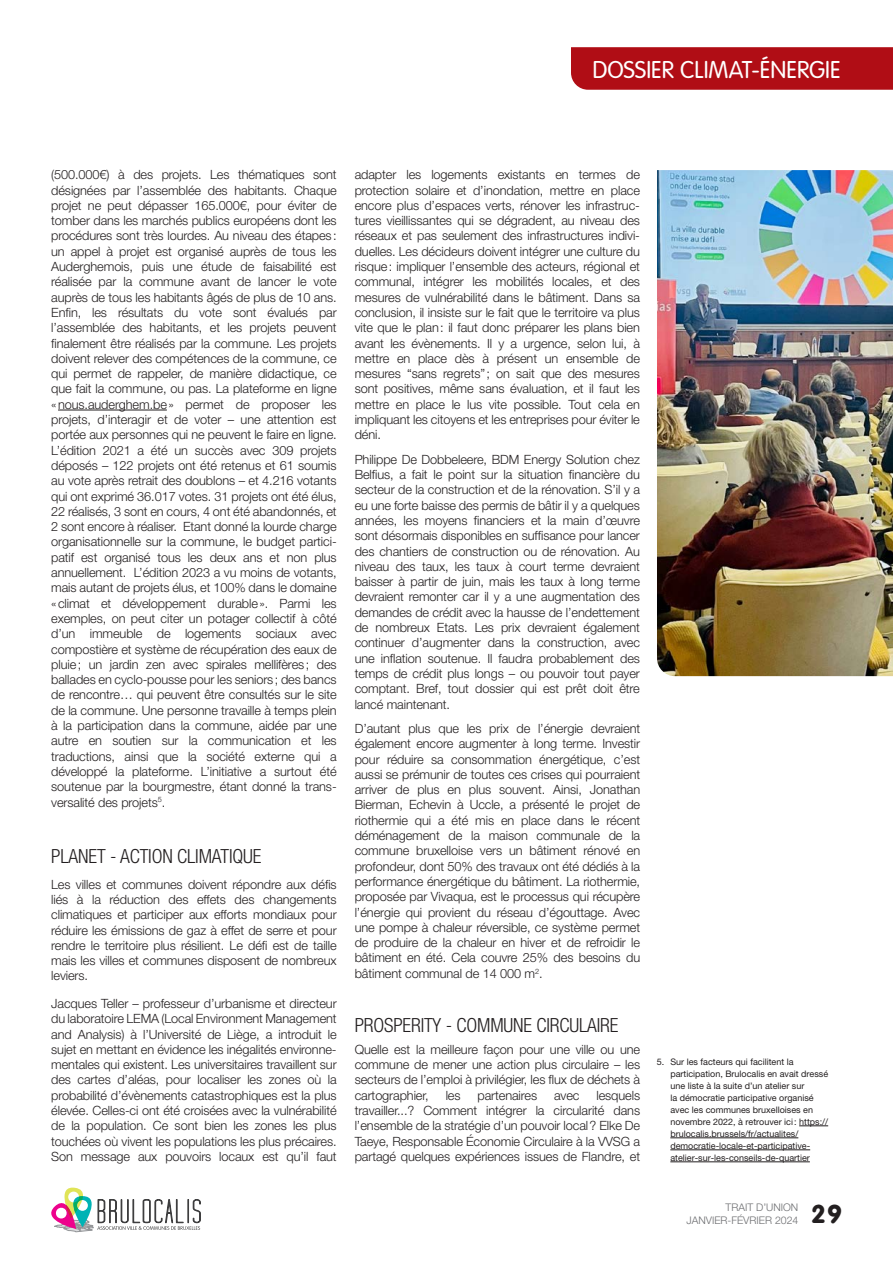
<style>
.page{position:relative;width:893px;height:1263px;background:#fff}
.page>*{position:absolute;margin:0;border:0;box-sizing:border-box;transform-origin:0 0}
.t1{font:27px "VAG Rundschrift D";color:#231f20}
.t2{font:300 25.5px "VAG Rundschrift D";color:#fff}
.t3{font:300 condensed 19.5px "Helvetica Neue LT Pro";letter-spacing:-.01em;color:#231f20}
.t4{font:300 12.75px/15.3px "Helvetica Neue LT Pro";letter-spacing:-.01em;color:#231f20;text-align:justify}
.t5{font:300 10.5px "Helvetica Neue LT Pro";color:#6c6d70}
.t6{font:9px/12px "Helvetica Neue LT Pro";color:#231f20}
</style>
<div class="page">
<svg style="left:799px;top:1125px;width:29px;height:1px"></svg>
<hr style="left:670px;top:1137px;width:128px;height:1px;background:#231f20">
<hr style="left:670px;top:1149px;width:140px;height:1px;background:#231f20">
<hr style="left:670px;top:1161px;width:140px;height:1px;background:#231f20">
<hr style="left:58px;top:410px;width:109px;height:1px;background:#231f20">
<img style="left:657px;top:170px;width:236px;height:506px">
<svg style="left:51px;top:1187px;width:150px;height:45px"></svg>
<div style="left:571px;top:47px;width:322px;height:43px;background:#b00d15"></div>
<h2 class="t2" style="left:592px;top:55px;width:250px">DOSSIER CLIMAT-ÉNERGIE</h2>
<p class="t4" style="left:51px;top:167px;width:287px">(500.000€) à des projets. Les thématiques sont désignées par l’assemblée des habitants. Chaque projet ne peut dépasser 165.000€, pour éviter de tomber dans les marchés publics européens dont les procédures sont très lourdes. Au niveau des étapes: un appel à projet est organisé auprès de tous les Auderghemois, puis une étude de faisabilité est réalisée par la commune avant de lancer le vote auprès de tous les habitants âgés de plus de 10 ans.<br>Enfin, les résultats du vote sont évalués par l’assemblée des habitants, et les projets peuvent finalement être réalisés par la commune. Les projets doivent relever des compétences de la commune, ce qui permet de rappeler, de manière didactique, ce que fait la commune, ou pas. La plateforme en ligne «nous.auderghem.be» permet de proposer les projets, d’interagir et de voter – une attention est portée aux personnes qui ne peuvent le faire en ligne.<br>L’édition 2021 a été un succès avec 309 projets déposés – 122 projets ont été retenus et 61 soumis au vote après retrait des doublons – et 4.216 votants qui ont exprimé 36.017 votes. 31 projets ont été élus, 22 réalisés, 3 sont en cours, 4 ont été abandonnés, et 2 sont encore à réaliser. Etant donné la lourde charge organisationnelle sur la commune, le budget partici&shy;patif est organisé tous les deux ans et non plus annuellement. L’édition 2023 a vu moins de votants, mais autant de projets élus, et 100% dans le domaine «climat et développement durable». Parmi les exemples, on peut citer un potager collectif à côté d’un immeuble de logements sociaux avec compostière et système de récupération des eaux de pluie; un jardin zen avec spirales mellifères; des ballades en cyclo-pousse pour les seniors; des bancs de rencontre… qui peuvent être consultés sur le site de la commune. Une personne travaille à temps plein à la participation dans la commune, aidée par une autre en soutien sur la communication et les traductions, ainsi que la société externe qui a développé la plateforme. L’initiative a surtout été soutenue par la bourgmestre, étant donné la trans&shy;versalité des projets<sup>5</sup>.</p>
<h3 class="t3" style="left:51px;top:845px;width:212px">PLANET - ACTION CLIMATIQUE</h3>
<p class="t4" style="left:51px;top:876px;width:287px">Les villes et communes doivent répondre aux défis liés à la réduction des effets des changements climatiques et participer aux efforts mondiaux pour réduire les émissions de gaz à effet de serre et pour rendre le territoire plus résilient. Le défi est de taille mais les villes et communes disposent de nombreux leviers.</p>
<p class="t4" style="left:51px;top:995px;width:287px">Jacques Teller – professeur d’urbanisme et directeur du laboratoire LEMA (Local Environment Management and Analysis) à l’Université de Liège, a introduit le sujet en mettant en évidence les inégalités environne&shy;mentales qui existent. Les universitaires travaillent sur des cartes d’aléas, pour localiser les zones où la probabilité d’évènements catastrophiques est la plus élevée. Celles-ci ont été croisées avec la vulnérabilité de la population. Ce sont bien les zones les plus touchées où vivent les populations les plus précaires.<br>Son message aux pouvoirs locaux est qu’il faut</p>
<p class="t4" style="left:355px;top:167px;width:287px">adapter les logements existants en termes de protection solaire et d’inondation, mettre en place encore plus d’espaces verts, rénover les infrastruc&shy;tures vieillissantes qui se dégradent, au niveau des réseaux et pas seulement des infrastructures indivi&shy;duelles. Les décideurs doivent intégrer une culture du risque: impliquer l’ensemble des acteurs, régional et communal, intégrer les mobilités locales, et des mesures de vulnérabilité dans le bâtiment. Dans sa conclusion, il insiste sur le fait que le territoire va plus vite que le plan: il faut donc préparer les plans bien avant les évènements. Il y a urgence, selon lui, à mettre en place dès à présent un ensemble de mesures “sans regrets”; on sait que des mesures sont positives, même sans évaluation, et il faut les mettre en place le lus vite possible. Tout cela en impliquant les citoyens et les entreprises pour éviter le déni.</p>
<p class="t4" style="left:355px;top:451px;width:287px">Philippe De Dobbeleere, BDM Energy Solution chez Belfius, a fait le point sur la situation financière du secteur de la construction et de la rénovation. S’il y a eu une forte baisse des permis de bâtir il y a quelques années, les moyens financiers et la main d’œuvre sont désormais disponibles en suffisance pour lancer des chantiers de construction ou de rénovation. Au niveau des taux, les taux à court terme devraient baisser à partir de juin, mais les taux à long terme devraient remonter car il y a une augmentation des demandes de crédit avec la hausse de l’endettement de nombreux Etats. Les prix devraient également continuer d’augmenter dans la construction, avec une inflation soutenue. Il faudra probablement des temps de crédit plus longs – ou pouvoir tout payer comptant. Bref, tout dossier qui est prêt doit être lancé maintenant.</p>
<p class="t4" style="left:355px;top:720px;width:287px">D’autant plus que les prix de l’énergie devraient également encore augmenter à long terme. Investir pour réduire sa consommation énergétique, c’est aussi se prémunir de toutes ces crises qui pourraient arriver de plus en plus souvent. Ainsi, Jonathan Bierman, Echevin à Uccle, a présenté le projet de riothermie qui a été mis en place dans le récent déménagement de la maison communale de la commune bruxelloise vers un bâtiment rénové en profondeur, dont 50% des travaux ont été dédiés à la performance énergétique du bâtiment. La riothermie, proposée par Vivaqua, est le processus qui récupère l’énergie qui provient du réseau d’égouttage. Avec une pompe à chaleur réversible, ce système permet de produire de la chaleur en hiver et de refroidir le bâtiment en été. Cela couvre 25% des besoins du bâtiment communal de 14 000 m<sup>2</sup>.</p>
<h3 class="t3" style="left:355px;top:1013px;width:265px">PROSPERITY - COMMUNE CIRCULAIRE</h3>
<p class="t4" style="left:355px;top:1041px;width:287px">Quelle est la meilleure façon pour une ville ou une commune de mener une action plus circulaire – les secteurs de l’emploi à privilégier, les flux de déchets à cartographier,</p>
<p class="t4" style="left:355px;top:1087px;width:287px;text-indent:242px">lesquels travailler...? Comment intégrer la circularité dans l’ensemble de la stratégie d’un pouvoir local? Elke De Taeye, Responsable Économie Circulaire à la VVSG a partagé quelques expériences issues de Flandre, et</p>
<p class="t4" style="left:446px;top:1087px;width:16px">les</p>
<p class="t4" style="left:477px;top:1087px;width:61px">partenaires</p>
<p class="t4" style="left:554px;top:1087px;width:27px">avec</p>
<p class="t6" style="left:670px;top:1055px;width:159px;text-indent:-14px">5. Sur les facteurs qui facilitent la participation, Brulocalis en avait dressé une liste à la suite d’un atelier sur<br>la démocratie participative organisé avec les communes bruxelloises en novembre 2022, à retrouver ici: https:// brulocalis.brussels/fr/actualites/ democratie-locale-et-participative&shy;atelier-sur-les-conseils-de-quartier</p>
<p class="t5" style="left:726px;top:1201px;width:74px">TRAIT D’UNION</p>
<p class="t5" style="left:686px;top:1213px;width:13px">Janvier</p>
<p class="t5" style="left:727px;top:1213px;width:23px">-Février</p>
<p class="t5" style="left:775px;top:1213px;width:25px">2024</p>
<h1 class="t1" style="left:811px;top:1198px;width:32px">29</h1>
</div>
